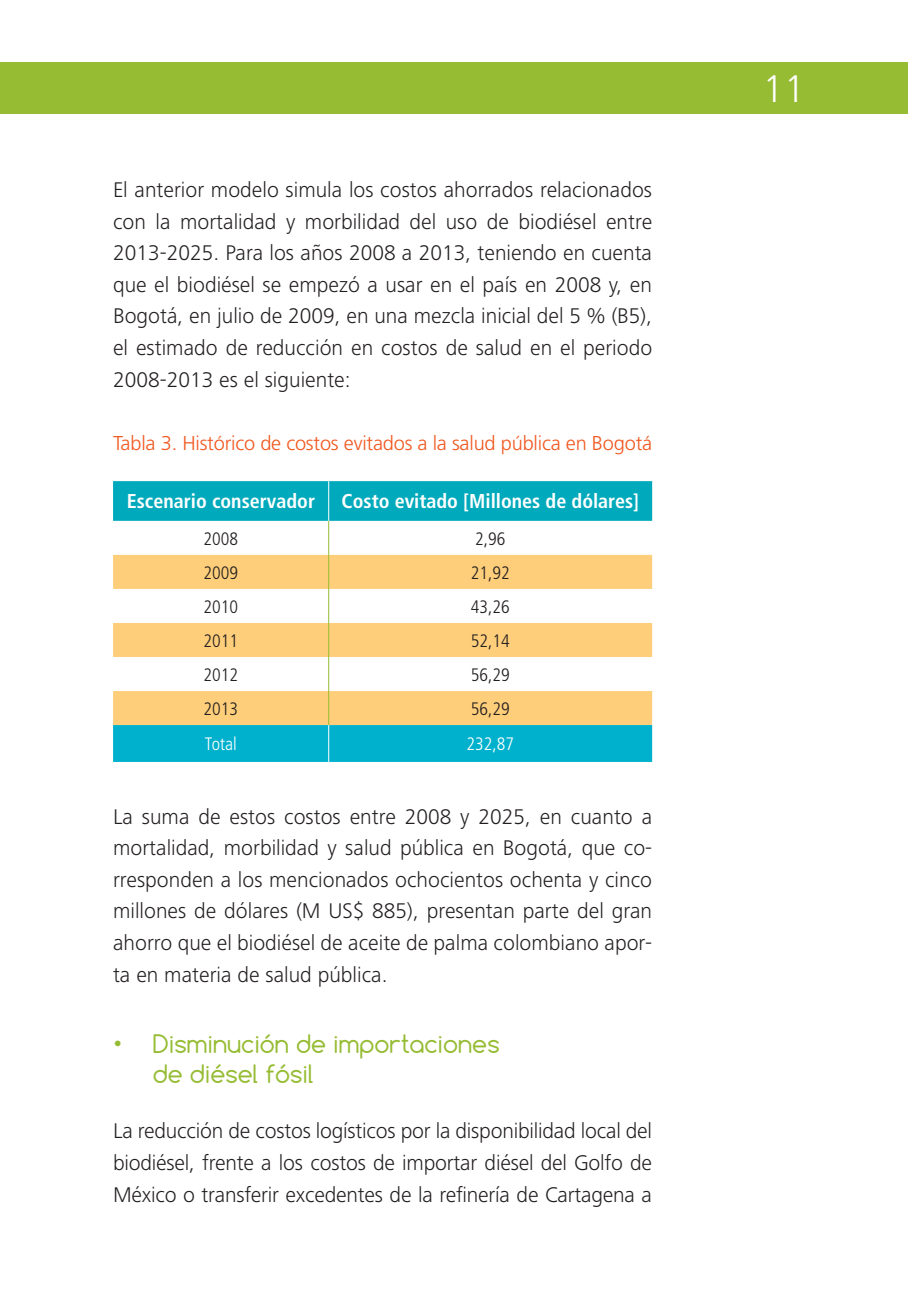
<style>
.page{position:relative;width:908px;height:1306px;background:#fff}
.page>*{position:absolute;margin:0;border:0;box-sizing:border-box;transform-origin:0 0}
.t1{font:300 40px "Frutiger Next LT";color:#fff}
.t2{font:24px/30px "Comfortaa";color:#96bc33}
.texto{font:300 22px/31.6px "Frutiger Next LT";color:#231f20;text-align:justify}
.tabla{font:300 20px "Frutiger";letter-spacing:-.01em;color:#f15921}
.tabla_int{font:700 condensed 20px "Frutiger";color:#fff}
.tabla_int-2{font:300 condensed 18px "Frutiger";color:#231f20}
.tabla_int-3{font:300 condensed 18px "Frutiger";color:#fff}
</style>
<div class="page">
<div style="left:0;top:62px;width:907px;height:51px;background:#96bc33"></div>
<div style="left:113px;top:481px;width:539px;height:40px;background:#00aabc"></div>
<div style="left:113px;top:555px;width:539px;height:34px;background:#fece7a"></div>
<svg style="left:113px;top:623px;width:539px;height:102px;fill:#fece7a"></svg>
<div style="left:113px;top:725px;width:539px;height:36px;background:#00b1cd"></div>
<hr style="left:328px;top:521px;width:1px;height:34px;background:#96bc33">
<hr style="left:328px;top:555px;width:1px;height:34px;background:#96bc33">
<hr style="left:328px;top:589px;width:1px;height:34px;background:#96bc33">
<hr style="left:328px;top:657px;width:1px;height:34px;background:#96bc33">
<hr style="left:328px;top:623px;width:1px;height:34px;background:#96bc33">
<hr style="left:328px;top:691px;width:1px;height:34px;background:#96bc33">
<hr style="left:328px;top:481px;width:1px;height:40px;background:#fff">
<hr style="left:328px;top:725px;width:1px;height:36px;background:#fff">
<p class="texto" style="left:113px;top:174px;width:540px">El anterior modelo simula los costos ahorrados relacionados con la mortalidad y morbilidad del uso de biodiésel entre 2013-2025. Para los años 2008 a 2013, teniendo en cuenta que el biodiésel se empezó a usar en el país en 2008 y, en Bogotá, en julio de 2009, en una mezcla inicial del 5 % (B5), el estimado de reducción en costos de salud en el periodo 2008-2013 es el siguiente:</p>
<p class="tabla" style="left:113px;top:432px;width:540px">Tabla 3. Histórico de costos evitados a la salud pública en Bogotá</p>
<p class="tabla_int" style="left:127px;top:489px;width:190px">Escenario conservador</p>
<p class="tabla_int" style="left:341px;top:489px;width:299px">Costo evitado [Millones de dólares]</p>
<p class="tabla_int-2" style="left:203px;top:528px;width:36px">2008</p>
<p class="tabla_int-2" style="left:475px;top:528px;width:32px">2,96</p>
<p class="tabla_int-2" style="left:203px;top:562px;width:36px">2009</p>
<p class="tabla_int-2" style="left:471px;top:562px;width:40px">21,92</p>
<p class="tabla_int-2" style="left:203px;top:596px;width:36px">2010</p>
<p class="tabla_int-2" style="left:471px;top:596px;width:40px">43,26</p>
<p class="tabla_int-2" style="left:203px;top:630px;width:36px">2011</p>
<p class="tabla_int-2" style="left:471px;top:630px;width:40px">52,14</p>
<p class="tabla_int-2" style="left:203px;top:664px;width:36px">2012</p>
<p class="tabla_int-2" style="left:471px;top:664px;width:40px">56,29</p>
<p class="tabla_int-2" style="left:203px;top:698px;width:36px">2013</p>
<p class="tabla_int-2" style="left:471px;top:698px;width:40px">56,29</p>
<p class="tabla_int-3" style="left:205px;top:733px;width:34px">Total</p>
<p class="tabla_int-3" style="left:466px;top:733px;width:49px">232,87</p>
<p class="texto" style="left:113px;top:800px;width:540px">La suma de estos costos entre 2008 y 2025, en cuanto a mortalidad, morbilidad y salud pública en Bogotá, que co&shy;rresponden a los mencionados ochocientos ochenta y cinco millones de dólares (M US$ 885), presentan parte del gran ahorro que el biodiésel de aceite de palma colombiano apor&shy;ta en materia de salud pública.</p>
<p class="t2" style="left:153px;top:1028px;width:348px;text-indent:-40px">• Disminución de importaciones de diésel fósil</p>
<p class="texto" style="left:113px;top:1114px;width:540px">La reducción de costos logísticos por la disponibilidad local del biodiésel, frente a los costos de importar diésel del Golfo de México o transferir excedentes de la refinería de Cartagena a</p>
<h1 class="t1" style="left:762px;top:67px;width:44px">11</h1>
</div>
